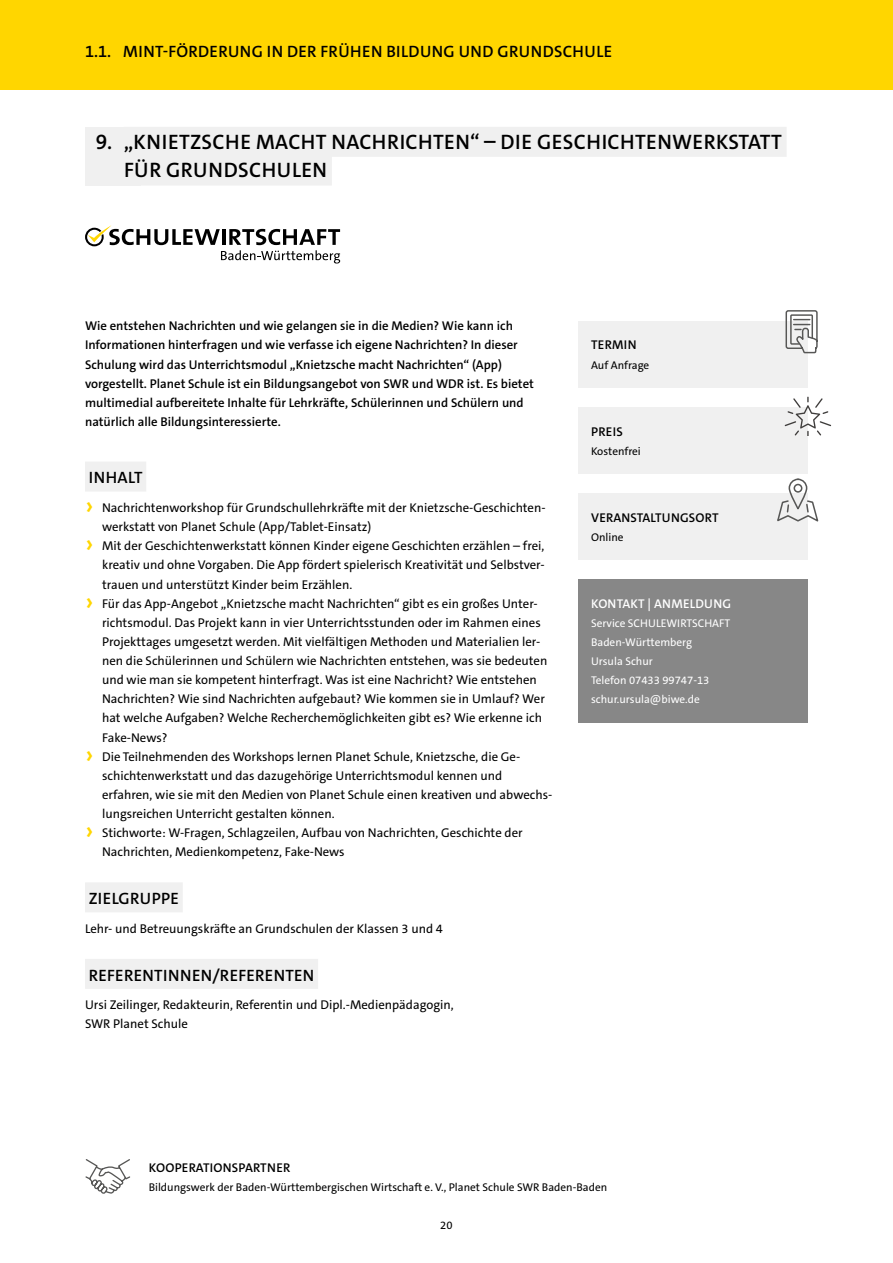
<style>
.page{position:relative;width:893px;height:1263px;background:#fff}
.page>*{position:absolute;margin:0;border:0;box-sizing:border-box;transform-origin:0 0}
.t1{font:600 21px/28.7px "The Sans C5";letter-spacing:.02em;color:#000}
.t2{font:600 16.5px "The Sans C5";letter-spacing:.02em;color:#000}
.t3{font:12.75px/19.2px "The Sans C5";color:#000}
.t4{font:600 12.75px/19.2px "The Sans C5";color:#000}
.t5{font:600 12.75px "The Sans C5";letter-spacing:.02em;color:#000}
.t6{font:600 12.75px "The Sans C5";letter-spacing:.02em;color:#fff}
.t7{font:11.25px "The Sans C5";color:#000}
.t8{font:11.25px/19.2px "The Sans C5";color:#fff}
.s1{font-weight:600;font-size:27px;color:#ffd600}
</style>
<div class="page">
<div style="left:0;top:0;width:893px;height:89px;background:#ffd600"></div>
<svg style="left:85px;top:1159px;width:45px;height:35px"></svg>
<div style="left:85px;top:127px;width:55px;height:59px;background:#f0f0f0"></div>
<svg style="left:85px;top:225px;width:255px;height:38px"></svg>
<div style="left:85px;top:462px;width:61px;height:30px;background:#f0f0f0"></div>
<div style="left:85px;top:882px;width:98px;height:30px;background:#f0f0f0"></div>
<div style="left:85px;top:959px;width:233px;height:30px;background:#f0f0f0"></div>
<div style="left:124px;top:127px;width:663px;height:30px;background:#f0f0f0"></div>
<div style="left:124px;top:156px;width:208px;height:30px;background:#f0f0f0"></div>
<div style="left:578px;top:321px;width:230px;height:67px;background:#f0f0f0"></div>
<svg style="left:785px;top:310px;width:33px;height:43px"></svg>
<div style="left:578px;top:407px;width:230px;height:67px;background:#f0f0f0"></div>
<svg style="left:785px;top:397px;width:46px;height:38px"></svg>
<div style="left:578px;top:493px;width:230px;height:67px;background:#f0f0f0"></div>
<svg style="left:777px;top:479px;width:41px;height:43px"></svg>
<div style="left:578px;top:579px;width:230px;height:143px;background:#878787"></div>
<p class="t2" style="left:85px;top:41px;width:529px">1.1. MINT-FÖRDERUNG IN DER FRÜHEN BILDUNG UND GRUNDSCHULE</p>
<h1 class="t1" style="left:124px;top:127px;width:659px;text-indent:-28px">9. „KNIETZSCHE MACHT NACHRICHTEN“ – DIE GESCHICHTENWERKSTATT<br>FÜR GRUNDSCHULEN</h1>
<p class="t4" style="left:85px;top:316px;width:450px">Wie entstehen Nachrichten und wie gelangen sie in die Medien? Wie kann ich Informationen hinterfragen und wie verfasse ich eigene Nachrichten? In dieser Schulung wird das Unterrichtsmodul „Knietzsche macht Nachrichten“ (App) vorgestellt. Planet Schule ist ein Bildungsangebot von SWR und WDR ist. Es bietet multimedial aufbereitete Inhalte für Lehrkräfte, Schülerinnen und Schülern und natürlich alle Bildungsinteressierte.</p>
<p class="t2" style="left:89px;top:467px;width:55px">INHALT</p>
<p class="t3" style="left:85px;top:498px;width:462px"><span class="s1">›</span> Nachrichtenworkshop für Grundschullehrkräfte mit der Knietzsche-Geschichten-</p>
<p class="t3" style="left:102px;top:517px;width:271px">werkstatt von Planet Schule (App/Tablet-Einsatz)</p>
<p class="t3" style="left:85px;top:536px;width:461px"><span class="s1">›</span> Mit der Geschichtenwerkstatt können Kinder eigene Geschichten erzählen – frei,</p>
<p class="t3" style="left:102px;top:556px;width:444px">kreativ und ohne Vorgaben. Die App fördert spielerisch Kreativität und Selbstver-</p>
<p class="t3" style="left:102px;top:575px;width:252px">trauen und unterstützt Kinder beim Erzählen.</p>
<p class="t3" style="left:85px;top:594px;width:454px"><span class="s1">›</span> Für das App-Angebot „Knietzsche macht Nachrichten“ gibt es ein großes Unter-</p>
<p class="t3" style="left:102px;top:613px;width:440px">richtsmodul. Das Projekt kann in vier Unterrichtsstunden oder im Rahmen eines</p>
<p class="t3" style="left:102px;top:632px;width:440px">Projekttages umgesetzt werden. Mit vielfältigen Methoden und Materialien ler-</p>
<p class="t3" style="left:102px;top:651px;width:447px">nen die Schülerinnen und Schülern wie Nachrichten entstehen, was sie bedeuten</p>
<p class="t3" style="left:102px;top:670px;width:436px">und wie man sie kompetent hinterfragt. Was ist eine Nachricht? Wie entstehen</p>
<p class="t3" style="left:102px;top:689px;width:444px">Nachrichten? Wie sind Nachrichten aufgebaut? Wie kommen sie in Umlauf? Wer</p>
<p class="t3" style="left:102px;top:709px;width:442px">hat welche Aufgaben? Welche Recherchemöglichkeiten gibt es? Wie erkenne ich</p>
<p class="t3" style="left:102px;top:728px;width:67px">Fake-News?</p>
<p class="t3" style="left:85px;top:747px;width:437px"><span class="s1">›</span> Die Teilnehmenden des Workshops lernen Planet Schule, Knietzsche, die Ge-</p>
<p class="t3" style="left:102px;top:766px;width:402px">schichtenwerkstatt und das dazugehörige Unterrichtsmodul kennen und</p>
<p class="t3" style="left:102px;top:785px;width:452px">erfahren, wie sie mit den Medien von Planet Schule einen kreativen und abwechs-</p>
<p class="t3" style="left:102px;top:804px;width:234px">lungsreichen Unterricht gestalten können.</p>
<p class="t3" style="left:85px;top:823px;width:439px"><span class="s1">›</span> Stichworte: W-Fragen, Schlagzeilen, Aufbau von Nachrichten, Geschichte der</p>
<p class="t3" style="left:102px;top:842px;width:244px">Nachrichten, Medienkompetenz, Fake-News</p>
<p class="t2" style="left:89px;top:888px;width:92px">ZIELGRUPPE</p>
<p class="t3" style="left:85px;top:919px;width:359px">Lehr- und Betreuungskräfte an Grundschulen der Klassen 3 und 4</p>
<p class="t2" style="left:89px;top:964px;width:227px">REFERENTINNEN/REFERENTEN</p>
<p class="t3" style="left:85px;top:995px;width:370px">Ursi Zeilinger, Redakteurin, Referentin und Dipl.-Medienpädagogin,<br>SWR Planet Schule</p>
<p class="t4" style="left:591px;top:336px;width:47px">TERMIN</p>
<p class="t7" style="left:591px;top:357px;width:60px">Auf Anfrage</p>
<p class="t4" style="left:591px;top:422px;width:33px">PREIS</p>
<p class="t7" style="left:591px;top:444px;width:51px">Kostenfrei</p>
<p class="t5" style="left:591px;top:509px;width:129px">VERANSTALTUNGSORT</p>
<p class="t7" style="left:591px;top:530px;width:34px">Online</p>
<p class="t6" style="left:591px;top:595px;width:141px">KONTAKT | ANMELDUNG</p>
<p class="t8" style="left:591px;top:613px;width:141px">Service SCHULEWIRTSCHAFT<br>Baden-Württemberg<br>Ursula Schur<br>Telefon 07433 99747-13 schur.ursula@biwe.de</p>
<p class="t5" style="left:149px;top:1159px;width:143px">KOOPERATIONSPARTNER</p>
<p class="t7" style="left:149px;top:1180px;width:460px">Bildungswerk der Baden-Württembergischen Wirtschaft e. V., Planet Schule SWR Baden-Baden</p>
<p class="t7" style="left:440px;top:1218px;width:14px">20</p>
</div>
